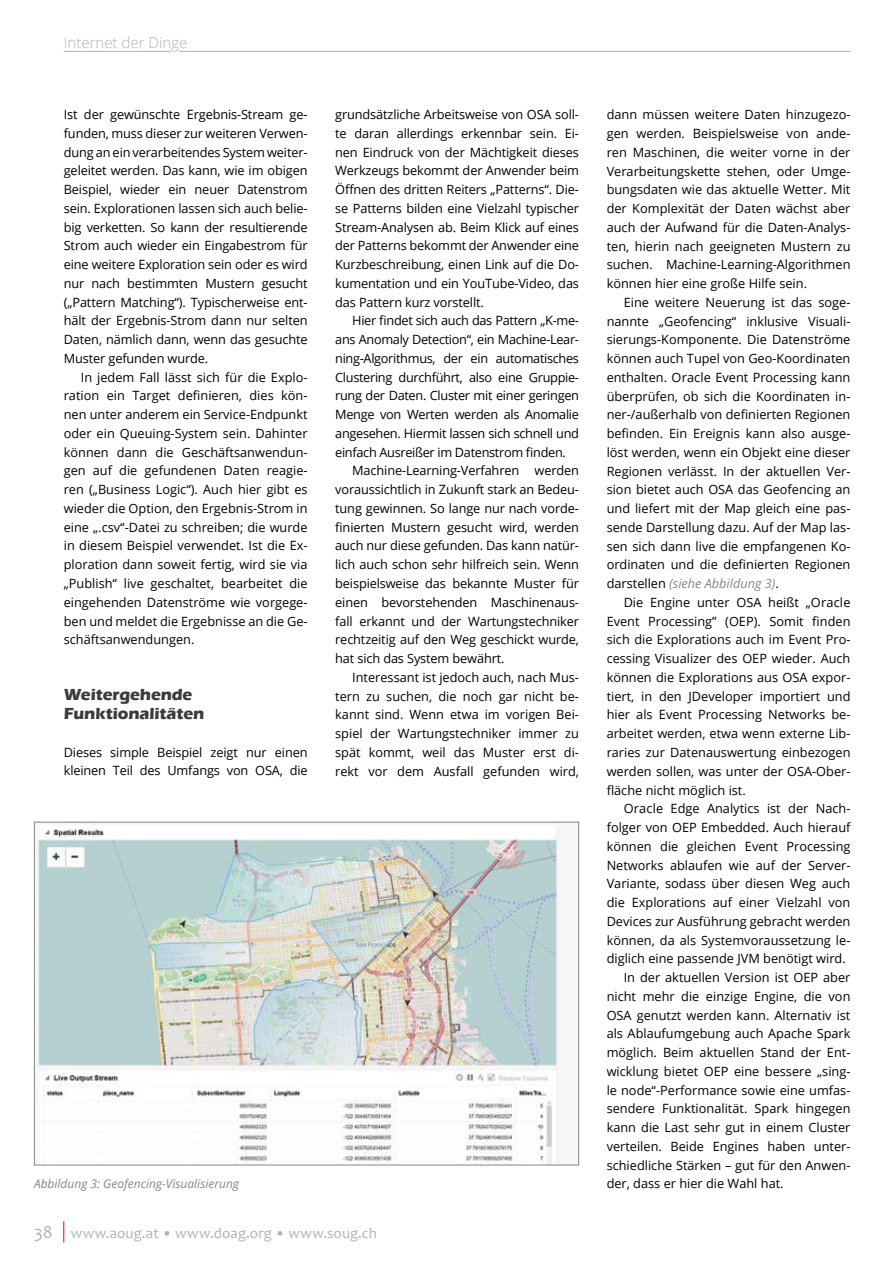
<style>
.page{position:relative;width:893px;height:1263px;background:#fff}
.page>*{position:absolute;margin:0;border:0;box-sizing:border-box;transform-origin:0 0}
.t1{font:700 16.5px/18.8px "Eras ITC";letter-spacing:-.005em;color:#3c3c3b}
.t2{font:15px "Candara";letter-spacing:.01em;color:#b3b2b2}
.t3{font:300 15px "Open Sans";color:#b3b2b2}
.t4{font:12.75px/18.8px "Open Sans";color:#000;text-align:justify}
.t5{font:italic 12px "Open Sans";color:#878787}
.s1{font-style:italic;color:#878787}
.s2{font-size:18px}
</style>
<div class="page">
<svg style="left:63px;top:1221px;width:1px;height:21px"></svg>
<hr style="left:64px;top:51px;width:786px;height:1px;background:#b3b2b2">
<img style="left:36px;top:825px;width:535px;height:338px">
<p class="t3" style="left:64px;top:32px;width:125px">Internet der Dinge</p>
<p class="t4" style="left:64px;top:105px;width:245px">Ist der gewünschte Ergebnis-Stream ge&shy;funden, muss dieser zur weiteren Verwen&shy;dung an ein verarbeitendes System weiter&shy;geleitet werden. Das kann, wie im obigen Beispiel, wieder ein neuer Datenstrom sein. Explorationen lassen sich auch belie&shy;big verketten. So kann der resultierende Strom auch wieder ein Eingabestrom für eine weitere Exploration sein oder es wird nur nach bestimmten Mustern gesucht („Pattern Matching“). Typischerweise ent&shy;hält der Ergebnis-Strom dann nur selten Daten, nämlich dann, wenn das gesuchte Muster gefunden wurde.</p>
<p class="t4" style="left:64px;top:367px;width:245px;text-indent:17px">In jedem Fall lässt sich für die Explo&shy;ration ein Target definieren, dies kön&shy;nen unter anderem ein Service-Endpunkt oder ein Queuing-System sein. Dahinter können dann die Geschäftsanwendun&shy;gen auf die gefundenen Daten reagie&shy;ren („Business Logic“). Auch hier gibt es wieder die Option, den Ergebnis-Strom in eine „.csv“-Datei zu schreiben; die wurde in diesem Beispiel verwendet. Ist die Ex&shy;ploration dann soweit fertig, wird sie via „Publish“ live geschaltet, bearbeitet die eingehenden Datenströme wie vorgege&shy;ben und meldet die Ergebnisse an die Ge&shy;schäftsanwendungen.</p>
<p class="t1" style="left:64px;top:686px;width:142px">Weitergehende<br>Funktionalitäten</p>
<p class="t4" style="left:64px;top:742px;width:245px">Dieses simple Beispiel zeigt nur einen kleinen Teil des Umfangs von OSA, die</p>
<p class="t4" style="left:335px;top:105px;width:245px">grundsätzliche Arbeitsweise von OSA soll&shy;te daran allerdings erkennbar sein. Ei&shy;nen Eindruck von der Mächtigkeit dieses Werkzeugs bekommt der Anwender beim Öffnen des dritten Reiters „Patterns“. Die&shy;se Patterns bilden eine Vielzahl typischer Stream-Analysen ab. Beim Klick auf eines der Patterns bekommt der Anwender eine Kurzbeschreibung, einen Link auf die Do&shy;kumentation und ein YouTube-Video, das das Pattern kurz vorstellt.</p>
<p class="t4" style="left:335px;top:311px;width:245px;text-indent:17px">Hier findet sich auch das Pattern „K-me&shy;ans Anomaly Detection“, ein Machine-Lear&shy;ning-Algorithmus, der ein automatisches Clustering durchführt, also eine Gruppie&shy;rung der Daten. Cluster mit einer geringen Menge von Werten werden als Anomalie angesehen. Hiermit lassen sich schnell und einfach Ausreißer im Datenstrom finden.</p>
<p class="t4" style="left:335px;top:461px;width:245px;text-indent:17px">Machine-Learning-Verfahren werden voraussichtlich in Zukunft stark an Bedeu&shy;tung gewinnen. So lange nur nach vorde&shy;finierten Mustern gesucht wird, werden auch nur diese gefunden. Das kann natür&shy;lich auch schon sehr hilfreich sein. Wenn beispielsweise das bekannte Muster für einen bevorstehenden Maschinenaus&shy;fall erkannt und der Wartungstechniker rechtzeitig auf den Weg geschickt wurde, hat sich das System bewährt.</p>
<p class="t4" style="left:335px;top:667px;width:245px;text-indent:17px">Interessant ist jedoch auch, nach Mus&shy;tern zu suchen, die noch gar nicht be&shy;kannt sind. Wenn etwa im vorigen Bei&shy;spiel der Wartungstechniker immer zu spät kommt, weil das Muster erst di&shy;rekt vor dem Ausfall gefunden wird,</p>
<p class="t4" style="left:607px;top:105px;width:245px">dann müssen weitere Daten hinzugezo&shy;gen werden. Beispielsweise von ande&shy;ren Maschinen, die weiter vorne in der Verarbeitungskette stehen, oder Umge&shy;bungsdaten wie das aktuelle Wetter. Mit der Komplexität der Daten wächst aber auch der Aufwand für die Daten-Analys&shy;ten, hierin nach geeigneten Mustern zu suchen. Machine-Learning-Algorithmen können hier eine große Hilfe sein.</p>
<p class="t4" style="left:607px;top:292px;width:245px;text-indent:17px">Eine weitere Neuerung ist das soge&shy;nannte „Geofencing“ inklusive Visuali&shy;sierungs-Komponente. Die Datenströme können auch Tupel von Geo-Koordinaten enthalten. Oracle Event Processing kann überprüfen, ob sich die Koordinaten in&shy;ner-/außerhalb von definierten Regionen befinden. Ein Ereignis kann also ausge&shy;löst werden, wenn ein Objekt eine dieser Regionen verlässt. In der aktuellen Ver&shy;sion bietet auch OSA das Geofencing an und liefert mit der Map gleich eine pas&shy;sende Darstellung dazu. Auf der Map las&shy;sen sich dann live die empfangenen Ko&shy;ordinaten und die definierten Regionen darstellen <span class="s1">(siehe Abbildung 3)</span>.</p>
<p class="t4" style="left:607px;top:593px;width:245px;text-indent:17px">Die Engine unter OSA heißt „Oracle Event Processing” (OEP). Somit finden sich die Explorations auch im Event Pro&shy;cessing Visualizer des OEP wieder. Auch können die Explorations aus OSA expor&shy;tiert, in den JDeveloper importiert und hier als Event Processing Networks be&shy;arbeitet werden, etwa wenn externe Lib&shy;raries zur Datenauswertung einbezogen werden sollen, was unter der OSA-Ober&shy;fläche nicht möglich ist.</p>
<p class="t4" style="left:624px;top:799px;width:228px">Oracle Edge Analytics ist der Nach-</p>
<p class="t4" style="left:607px;top:818px;width:245px">folger von OEP Embedded. Auch hierauf</p>
<p class="t4" style="left:607px;top:836px;width:245px">können die gleichen Event Processing</p>
<p class="t4" style="left:607px;top:855px;width:245px">Networks ablaufen wie auf der Server-</p>
<p class="t4" style="left:607px;top:874px;width:245px">Variante, sodass über diesen Weg auch</p>
<p class="t4" style="left:607px;top:893px;width:245px">die Explorations auf einer Vielzahl von</p>
<p class="t4" style="left:607px;top:911px;width:245px">Devices zur Ausführung gebracht werden</p>
<p class="t4" style="left:607px;top:930px;width:245px">können, da als Systemvoraussetzung le-</p>
<p class="t4" style="left:607px;top:949px;width:241px">diglich eine passende JVM benötigt wird.</p>
<p class="t4" style="left:624px;top:968px;width:228px">In der aktuellen Version ist OEP aber</p>
<p class="t4" style="left:607px;top:986px;width:245px">nicht mehr die einzige Engine, die von</p>
<p class="t4" style="left:607px;top:1005px;width:245px">OSA genutzt werden kann. Alternativ ist</p>
<p class="t4" style="left:607px;top:1024px;width:245px">als Ablaufumgebung auch Apache Spark</p>
<p class="t4" style="left:607px;top:1043px;width:245px">möglich. Beim aktuellen Stand der Ent-</p>
<p class="t4" style="left:607px;top:1061px;width:245px">wicklung bietet OEP eine bessere „sing-</p>
<p class="t4" style="left:607px;top:1080px;width:245px">le node“-Performance sowie eine umfas-</p>
<p class="t4" style="left:607px;top:1099px;width:245px">sendere Funktionalität. Spark hingegen</p>
<p class="t4" style="left:607px;top:1118px;width:245px">kann die Last sehr gut in einem Cluster</p>
<p class="t4" style="left:607px;top:1136px;width:245px">verteilen. Beide Engines haben unter-</p>
<p class="t4" style="left:607px;top:1155px;width:245px">schiedliche Stärken – gut für den Anwen-</p>
<p class="t5" style="left:34px;top:1175px;width:207px">Abbildung 3: Geofencing-Visualisierung</p>
<p class="t4" style="left:607px;top:1174px;width:178px">der, dass er hier die Wahl hat.</p>
<p class="t2" style="left:34px;top:1223px;width:344px"><span class="s2">38</span> www.aoug.at • www.doag.org • www.soug.ch</p>
</div>
